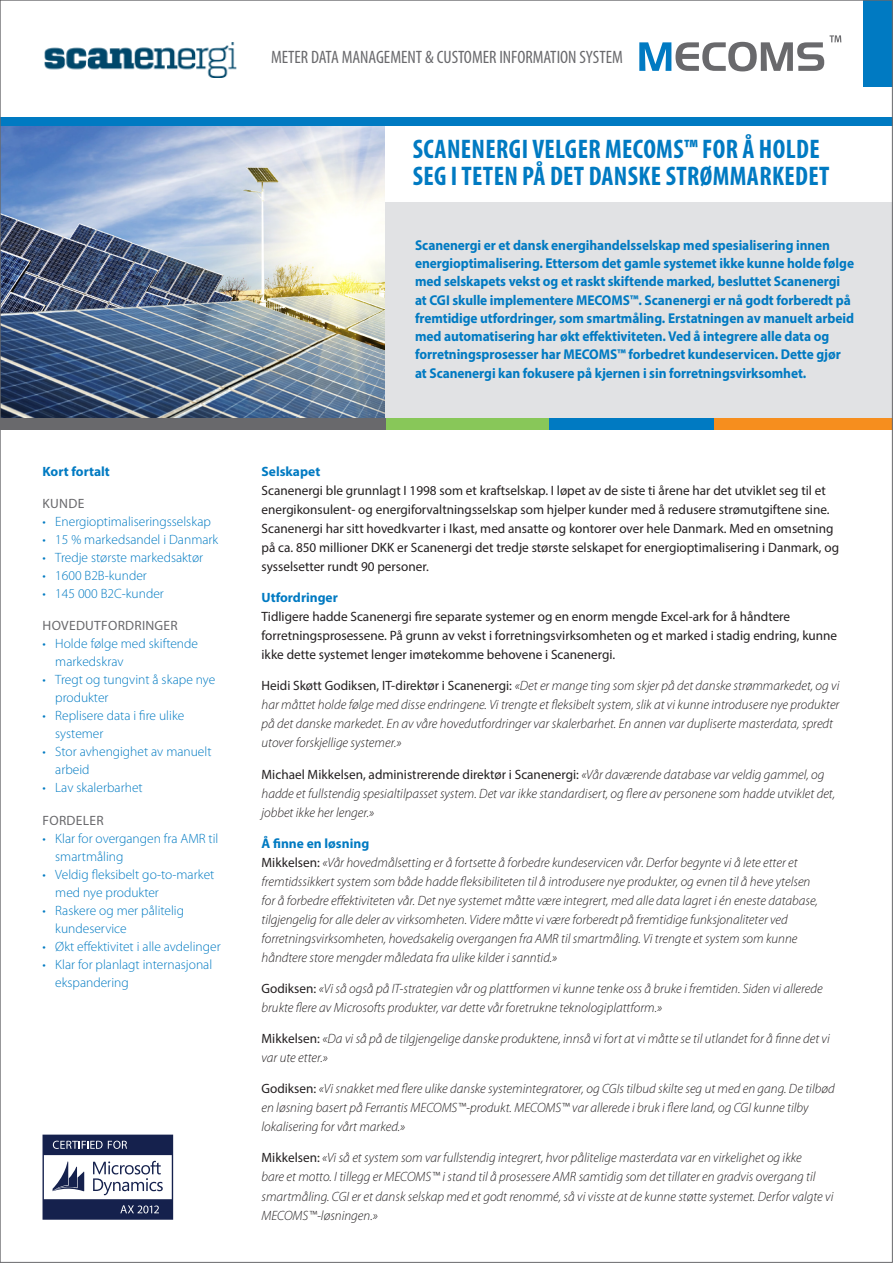
<style>
.page{position:relative;width:893px;height:1263px;background:#fff}
.page>*{position:absolute;margin:0;border:0;box-sizing:border-box;transform-origin:0 0}
.executive_statement{font:700 condensed 27px/27px "Myriad Pro";letter-spacing:.015em;color:#007ac2}
.Cover_Title{font:condensed 18px "Myriad Pro";color:#69696c}
.executive_summary{font:700 14.25px/18.3px "Myriad Pro";letter-spacing:-.005em;color:#007ac2;scale:.94 1}
.running_text{font:italic 300 13.5px/19px "Myriad Pro";color:#231f20}
.running_text-2{font:13.5px/19px "Myriad Pro";color:#231f20}
.t1{font:300 13.5px/18px "Myriad Pro";color:#007ac2}
.header_blue{font:700 13.5px "Myriad Pro";color:#007ac2}
.header_links_grey{font:13.5px "Myriad Pro";letter-spacing:.02em;color:#69696c}
.s1{font-weight:400;font-style:normal}
</style>
<div class="page">
<div style="left:364px;top:202px;width:529px;height:217px;background:#e1e2e4"></div>
<img style="left:2px;top:125px;width:383px;height:293px">
<div style="left:863px;top:0;width:30px;height:87px;background:#007ac2"></div>
<svg style="left:43px;top:1134px;width:130px;height:86px"></svg>
<div style="left:0;top:117px;width:893px;height:8px;background:#007ac2"></div>
<svg style="left:639px;top:35px;width:202px;height:36px"></svg>
<div style="left:383px;top:418px;width:167px;height:11px;background:#88c759"></div>
<div style="left:549px;top:418px;width:167px;height:11px;background:#007ac2"></div>
<div style="left:714px;top:418px;width:179px;height:11px;background:#f68e1e"></div>
<div style="left:0;top:418px;width:385px;height:11px;background:#69696c"></div>
<img style="left:44px;top:43px;width:193px;height:35px">
<p class="header_blue" style="left:43px;top:462px;width:69px">Kort fortalt</p>
<p class="header_links_grey" style="left:43px;top:495px;width:43px">KUNDE</p>
<p class="t1" style="left:43px;top:512px;width:170px">• Energioptimaliseringsselskap</p>
<p class="t1" style="left:43px;top:530px;width:177px">• 15 % markedsandel i Danmark</p>
<p class="t1" style="left:43px;top:548px;width:162px">• Tredje største markedsaktør</p>
<p class="t1" style="left:43px;top:566px;width:106px">• 1600 B2B-kunder</p>
<p class="t1" style="left:43px;top:584px;width:123px">• 145 000 B2C-kunder</p>
<p class="header_links_grey" style="left:43px;top:617px;width:137px">HOVEDUTFORDRINGER</p>
<p class="t1" style="left:55px;top:635px;width:144px;text-indent:-13px">• Holde følge med skiftende markedskrav</p>
<p class="t1" style="left:55px;top:671px;width:162px;text-indent:-13px">• Tregt og tungvint å skape nye produkter</p>
<p class="t1" style="left:55px;top:707px;width:131px;text-indent:-13px">• Replisere data i fire ulike systemer</p>
<p class="t1" style="left:55px;top:743px;width:158px;text-indent:-13px">• Stor avhengighet av manuelt arbeid</p>
<p class="t1" style="left:43px;top:779px;width:102px">• Lav skalerbarhet</p>
<p class="header_links_grey" style="left:43px;top:812px;width:62px">FORDELER</p>
<p class="t1" style="left:55px;top:829px;width:165px;text-indent:-13px">• Klar for overgangen fra AMR til smartmåling</p>
<p class="t1" style="left:55px;top:865px;width:161px;text-indent:-13px">• Veldig fleksibelt go-to-market med nye produkter</p>
<p class="t1" style="left:55px;top:901px;width:130px;text-indent:-13px">• Raskere og mer pålitelig kundeservice</p>
<p class="t1" style="left:43px;top:937px;width:180px">• Økt effektivitet i alle avdelinger</p>
<p class="t1" style="left:55px;top:955px;width:158px;text-indent:-13px">• Klar for planlagt internasjonal ekspandering</p>
<p class="Cover_Title" style="left:271px;top:47px;width:353px">METER DATA MANAGEMENT &amp; CUSTOMER INFORMATION SYSTEM</p>
<p class="executive_statement" style="left:413px;top:135px;width:418px">SCANENERGI VELGER MECOMS™ FOR Å HOLDE<br>SEG I TETEN PÅ DET DANSKE STRØMMARKEDET</p>
<p class="executive_summary" style="left:415px;top:235px;width:469px">Scanenergi er et dansk energihandelsselskap med spesialisering innen energioptimalisering. Ettersom det gamle systemet ikke kunne holde følge med selskapets vekst og et raskt skiftende marked, besluttet Scanenergi at CGI skulle implementere MECOMS™. Scanenergi er nå godt forberedt på fremtidige utfordringer, som smartmåling. Erstatningen av manuelt arbeid med automatisering har økt effektiviteten. Ved å integrere alle data og forretningsprosesser har MECOMS™ forbedret kundeservicen. Dette gjør at Scanenergi kan fokusere på kjernen i sin forretningsvirksomhet.</p>
<p class="header_blue" style="left:261px;top:462px;width:60px">Selskapet</p>
<p class="running_text-2" style="left:261px;top:481px;width:579px">Scanenergi ble grunnlagt I 1998 som et kraftselskap. I løpet av de siste ti årene har det utviklet seg til et energikonsulent- og energiforvaltningsselskap som hjelper kunder med å redusere strømutgiftene sine.<br>Scanenergi har sitt hovedkvarter i Ikast, med ansatte og kontorer over hele Danmark. Med en omsetning på ca. 850 millioner DKK er Scanenergi det tredje største selskapet for energioptimalisering i Danmark, og sysselsetter rundt 90 personer.</p>
<p class="header_blue" style="left:261px;top:589px;width:78px">Utfordringer</p>
<p class="running_text-2" style="left:261px;top:607px;width:577px">Tidligere hadde Scanenergi fire separate systemer og en enorm mengde Excel-ark for å håndtere forretningsprosessene. På grunn av vekst i forretningsvirksomheten og et marked i stadig endring, kunne ikke dette systemet lenger imøtekomme behovene i Scanenergi.</p>
<p class="running_text" style="left:261px;top:676px;width:580px"><span class="s1">Heidi Skøtt Godiksen, IT-direktør i Scanenergi:</span> «Det er mange ting som skjer på det danske strømmarkedet, og vi har måttet holde følge med disse endringene. Vi trengte et fleksibelt system, slik at vi kunne introdusere nye produkter på det danske markedet. En av våre hovedutfordringer var skalerbarhet. En annen var dupliserte masterdata, spredt utover forskjellige systemer.»</p>
<p class="running_text" style="left:261px;top:764px;width:575px"><span class="s1">Michael Mikkelsen, administrerende direktør i Scanenergi:</span> «Vår daværende database var veldig gammel, og hadde et fullstendig spesialtilpasset system. Det var ikke standardisert, og flere av personene som hadde utviklet det, jobbet ikke her lenger.»</p>
<p class="header_blue" style="left:261px;top:834px;width:109px">Å finne en løsning</p>
<p class="running_text" style="left:261px;top:852px;width:558px"><span class="s1">Mikkelsen:</span> «Vår hovedmålsetting er å fortsette å forbedre kundeservicen vår. Derfor begynte vi å lete etter et fremtidssikkert system som både hadde fleksibiliteten til å introdusere nye produkter, og evnen til å heve ytelsen for å forbedre effektiviteten vår. Det nye systemet måtte være integrert, med alle data lagret i én eneste database, tilgjengelig for alle deler av virksomheten. Videre måtte vi være forberedt på fremtidige funksjonaliteter ved forretningsvirksomheten, hovedsakelig overgangen fra AMR til smartmåling. Vi trengte et system som kunne håndtere store mengder måledata fra ulike kilder i sanntid.»</p>
<p class="running_text" style="left:261px;top:979px;width:563px"><span class="s1">Godiksen:</span> «Vi så også på IT-strategien vår og plattformen vi kunne tenke oss å bruke i fremtiden. Siden vi allerede brukte flere av Microsofts produkter, var dette vår foretrukne teknologiplattform.»</p>
<p class="running_text" style="left:261px;top:1029px;width:570px"><span class="s1">Mikkelsen:</span> «Da vi så på de tilgjengelige danske produktene, innså vi fort at vi måtte se til utlandet for å finne det vi var ute etter.»</p>
<p class="running_text" style="left:261px;top:1079px;width:575px"><span class="s1">Godiksen:</span> «Vi snakket med flere ulike danske systemintegratorer, og CGIs tilbud skilte seg ut med en gang. De tilbød en løsning basert på Ferrantis MECOMS™-produkt. MECOMS™ var allerede i bruk i flere land, og CGI kunne tilby lokalisering for vårt marked.»</p>
<p class="running_text" style="left:261px;top:1148px;width:573px"><span class="s1">Mikkelsen:</span> «Vi så et system som var fullstendig integrert, hvor pålitelige masterdata var en virkelighet og ikke<br>bare et motto. I tillegg er MECOMS™ i stand til å prosessere AMR samtidig som det tillater en gradvis overgang til smartmåling. CGI er et dansk selskap med et godt renommé, så vi visste at de kunne støtte systemet. Derfor valgte vi MECOMS™-løsningen.»</p>
</div>
